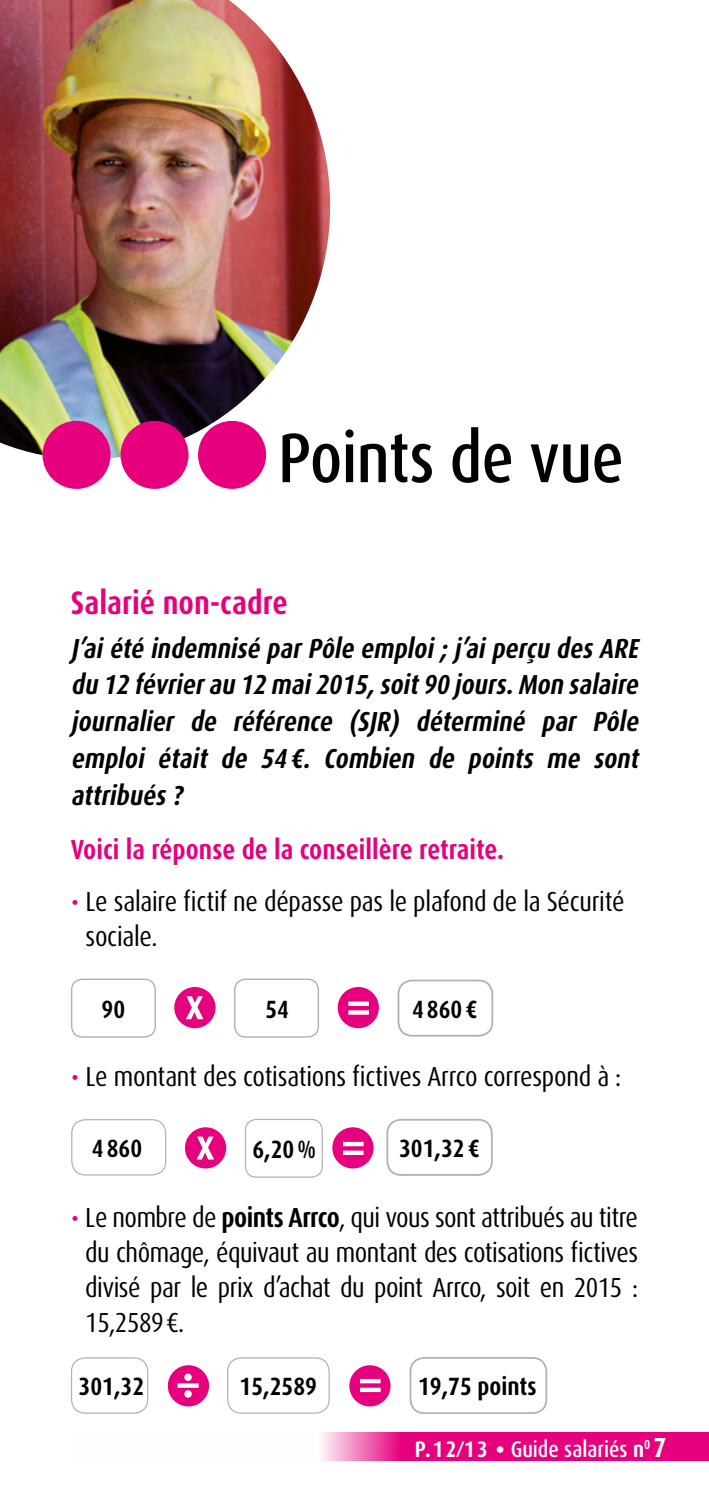
<style>
.page{position:relative;width:709px;height:1489px;background:#fff}
.page>*{position:absolute;margin:0;border:0;box-sizing:border-box;transform-origin:0 0}
.t1{font:500 condensed 70px "Dax OT";color:#000}
.t2{font:700 condensed 32.5px "Dax OT";color:#e6007d}
.t3{font:condensed 27.5px/35px "Dax OT";letter-spacing:-.01em;color:#000}
.t4{font:italic 700 condensed 27.5px/36.8px "Dax OT";color:#000}
.t5{font:700 condensed 27.5px "Dax OT";color:#e6007d}
.t6{font:700 condensed 25px "Dax OT";color:#000}
.t7{font:500 condensed 22.5px "Dax OT";color:#fff}
.s1{color:#e6007d}
.s2{font-weight:700}
.s3{font-size:30px}
.s4{font-weight:700;font-size:27.5px}
</style>
<div class="page">
<img style="left:0;top:0;width:330px;height:459px">
<div style="left:43px;top:421px;width:68px;height:68px;background:#e6007d;border-radius:50%"></div>
<div style="left:120px;top:421px;width:68px;height:68px;background:#e6007d;border-radius:50%"></div>
<div style="left:198px;top:421px;width:68px;height:68px;background:#e6007d;border-radius:50%"></div>
<div style="left:338px;top:986px;width:41px;height:42px;background:#e6007d;border-radius:50%"></div>
<svg style="left:348px;top:1001px;width:21px;height:4px"></svg>
<svg style="left:348px;top:1010px;width:21px;height:4px"></svg>
<div style="left:71px;top:978px;width:85px;height:59px;border:1px solid #b3b2b2;border-radius:11px"></div>
<div style="left:234px;top:978px;width:85px;height:59px;border:1px solid #b3b2b2;border-radius:11px"></div>
<div style="left:397px;top:979px;width:96px;height:57px;border:2px solid #b3b2b2;border-radius:14px"></div>
<div style="left:174px;top:986px;width:41px;height:42px;background:#e6007d;border-radius:50%"></div>
<svg style="left:186px;top:996px;width:17px;height:23px"></svg>
<div style="left:71px;top:1119px;width:95px;height:56px;border:1px solid #b3b2b2;border-radius:14px"></div>
<div style="left:386px;top:1118px;width:107px;height:57px;border:2px solid #b3b2b2;border-radius:14px"></div>
<div style="left:245px;top:1118px;width:78px;height:59px;border:1px solid #b3b2b2;border-radius:11px"></div>
<div style="left:332px;top:1127px;width:41px;height:41px;background:#e6007d;border-radius:50%"></div>
<div style="left:343px;top:1141px;width:20px;height:5px;background:#fff"></div>
<svg style="left:343px;top:1150px;width:20px;height:4px"></svg>
<div style="left:185px;top:1127px;width:41px;height:41px;background:#e6007d;border-radius:50%"></div>
<svg style="left:197px;top:1136px;width:17px;height:23px"></svg>
<div style="left:349px;top:1364px;width:41px;height:42px;background:#e6007d;border-radius:50%"></div>
<div style="left:360px;top:1378px;width:20px;height:5px;background:#fff"></div>
<svg style="left:360px;top:1387px;width:20px;height:4px"></svg>
<div style="left:409px;top:1356px;width:138px;height:57px;border:2px solid #b3b2b2;border-radius:14px"></div>
<div style="left:71px;top:1357px;width:77px;height:56px;border:1px solid #b3b2b2;border-radius:14px"></div>
<div style="left:227px;top:1357px;width:103px;height:56px;border:1px solid #b3b2b2;border-radius:14px"></div>
<div style="left:168px;top:1364px;width:41px;height:42px;background:#e6007d;border-radius:50%"></div>
<div style="left:184px;top:1373px;width:8px;height:7px;background:#fff;border-radius:50%"></div>
<svg style="left:177px;top:1383px;width:22px;height:4px"></svg>
<svg style="left:184px;top:1389px;width:8px;height:8px"></svg>
<svg style="left:321px;top:1432px;width:388px;height:28px;fill:#e6007d"></svg>
<h1 class="t1" style="left:278px;top:413px;width:347px">Points de vue</h1>
<p class="t2" style="left:71px;top:581px;width:218px">Salarié non-cadre</p>
<p class="t4" style="left:71px;top:630px;width:575px">J ’aiété indemnisé parPôle emploi;j ’aiperçu desARE du 12 févrierau 12 mai2015,soit90 jours.Mon salaire journalier de référence (SJ R) déterminé par Pôle emploi était de 54 €. Combien de points me sont attribués?</p>
<p class="t5" style="left:71px;top:831px;width:435px">Voici la réponse de la conseillère retraite.</p>
<p class="t3" style="left:86px;top:884px;width:540px;text-indent:-15px"><span class="s1">•</span> Le salaire fictif ne dépasse pas le plafond de la Sécurité sociale.</p>
<p class="t6" style="left:102px;top:993px;width:25px">90</p>
<p class="t6" style="left:265px;top:993px;width:25px">54</p>
<p class="t6" style="left:412px;top:993px;width:67px">4 860 €</p>
<p class="t3" style="left:71px;top:1059px;width:552px"><span class="s1">•</span> Le montant des cotisations fictives Arrco correspond à :</p>
<p class="t6" style="left:92px;top:1132px;width:52px">4 860</p>
<p class="t6" style="left:252px;top:1133px;width:65px">6,20 %</p>
<p class="t6" style="left:399px;top:1132px;width:82px">301,32 €</p>
<p class="t3" style="left:85px;top:1199px;width:554px;text-align:justify;text-indent:-14px"><span class="s1">•</span> Le nombre de <span class="s2">points Arrco</span>, qui vous sont attribués au titre du chômage, équivaut au montant des cotisations fictives divisé par le prix d’achat du point Arrco, soit en 2015 :<br>15,2589€.</p>
<p class="t6" style="left:79px;top:1370px;width:67px">301,32</p>
<p class="t6" style="left:240px;top:1370px;width:79px">15,2589</p>
<p class="t6" style="left:418px;top:1370px;width:120px">19,75 points</p>
<p class="t7" style="left:415px;top:1434px;width:253px"><span class="s2">P.12⁄13</span> <span class="s3">•</span> Guide salariés <span class="s2">n</span><sup>0</sup> <span class="s4">7</span></p>
</div>
